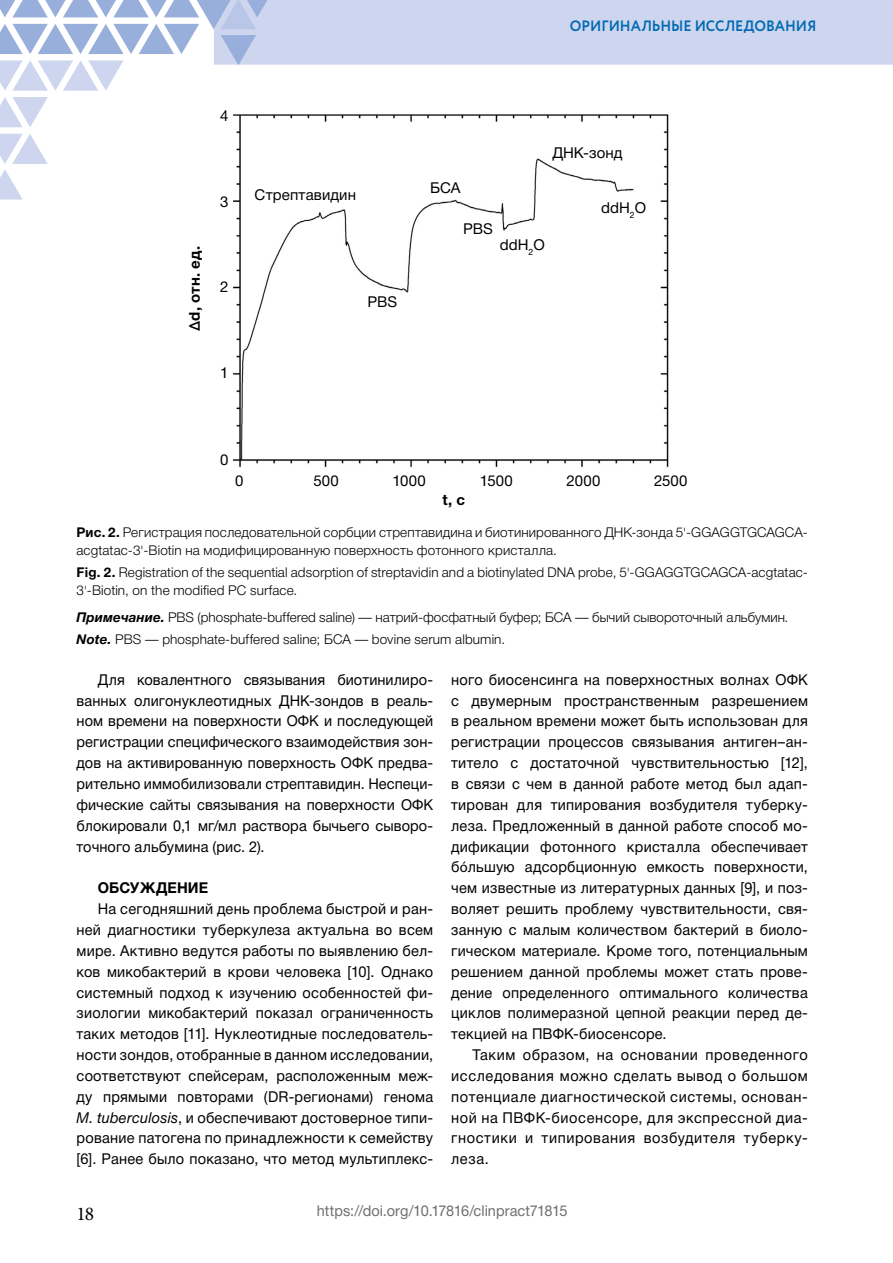
<style>
.page{position:relative;width:893px;height:1263px;background:#fff}
.page>*{position:absolute;margin:0;border:0;box-sizing:border-box;transform-origin:0 0}
.t1{font:19.5px "Minion Pro";color:#000}
.t2{font:15px/20.9px "Helvetica Neue Cyr";letter-spacing:.015em;color:#000;text-align:justify}
.t3{font:15px "Helvetica Neue Cyr";color:#706f6f}
.t4{font:700 15px "Circe";letter-spacing:-.005em;color:#016ab3;scale:.95 1}
.t5{font:700 15px "Helvetica Neue Cyr";letter-spacing:.005em;color:#000}
.t6{font:300 13.5px/18px "Helvetica Neue Cyr";letter-spacing:.01em;color:#000}
.s1{font-weight:700}
.s2{font-weight:700;font-style:italic}
.s3{font-style:italic}
.s4{font-family:"Myriad Pro"}
</style>
<div class="page">
<svg style="left:0;top:97px;width:48px;height:30px"></svg>
<svg style="left:0;top:134px;width:48px;height:65px"></svg>
<svg style="left:0;top:0;width:893px;height:91px"></svg>
<img style="left:233px;top:114px;width:436px;height:354px">
<p class="t4" style="left:570px;top:15px;width:261px">ОРИГИНАЛЬНЫЕ ИССЛЕДОВАНИЯ</p>
<p class="t2" style="left:220px;top:106px;width:10px">4</p>
<p class="t5" style="left:186px;top:331px;width:87px;rotate:-90deg">∆d, отн. ед.</p>
<p class="t2" style="left:220px;top:191px;width:10px">3</p>
<p class="t2" style="left:220px;top:277px;width:10px">2</p>
<p class="t2" style="left:220px;top:363px;width:10px">1</p>
<p class="t2" style="left:255px;top:185px;width:103px">Стрептавидин</p>
<p class="t2" style="left:367px;top:292px;width:31px">PBS</p>
<p class="t2" style="left:552px;top:143px;width:72px">ДНК-зонд</p>
<p class="t2" style="left:430px;top:178px;width:32px">БСА</p>
<p class="t2" style="left:463px;top:218px;width:31px">PBS</p>
<p class="t2" style="left:500px;top:235px;width:47px">ddH<sub>2</sub>O</p>
<p class="t2" style="left:601px;top:197px;width:47px">ddH<sub>2</sub>O</p>
<p class="t2" style="left:220px;top:450px;width:10px">0</p>
<p class="t2" style="left:235px;top:470px;width:10px">0</p>
<p class="t2" style="left:313px;top:470px;width:27px">500</p>
<p class="t2" style="left:392px;top:470px;width:35px">1000</p>
<p class="t2" style="left:480px;top:470px;width:34px">1500</p>
<p class="t2" style="left:567px;top:470px;width:35px">2000</p>
<p class="t2" style="left:654px;top:470px;width:35px">2500</p>
<p class="t5" style="left:442px;top:491px;width:24px">t, c</p>
<p class="t6" style="left:77px;top:523px;width:733px"><span class="s1">Рис. 2.</span> Регистрация последовательной сорбции стрептавидина и биотинированного ДНК-зонда 5'-GGAGGTGCAGCA&shy;acgtatac-3'-Biotin на модифицированную поверхность фотонного кристалла.</p>
<p class="t6" style="left:77px;top:564px;width:733px"><span class="s1">Fig. 2.</span> Registration of the sequential adsorption of streptavidin and a biotinylated DNA probe, 5'-GGAGGTGCAGCA-acgtatac-<br>3'-Biotin, on the modified PC surface.</p>
<p class="t6" style="left:77px;top:606px;width:713px;line-height:22.2px"><span class="s2">Примечание.</span> PBS (phosphate-buffered saline) — натрий-фосфатный буфер; БСА — бычий сывороточный альбумин.<br><span class="s2">Note.</span> PBS — phosphate-buffered saline; БСА — bovine serum albumin.</p>
<p class="t2" style="left:77px;top:669px;width:358px;text-indent:21px">Для ковалентного связывания биотинилиро&shy;ванных олигонуклеотидных ДНК-зондов в реаль&shy;ном времени на поверхности ОФК и последующей регистрации специфического взаимодействия зон&shy;дов на активированную поверхность ОФК предва&shy;рительно иммобилизовали стрептавидин. Неспеци&shy;фические сайты связывания на поверхности ОФК блокировали 0,1 мг/мл раствора бычьего сыворо&shy;точного альбумина (рис. 2).</p>
<p class="t5" style="left:98px;top:880px;width:112px">ОБСУЖДЕНИЕ</p>
<p class="t2" style="left:77px;top:898px;width:358px;text-indent:21px">На сегодняшний день проблема быстрой и ран&shy;ней диагностики туберкулеза актуальна во всем мире. Активно ведутся работы по выявлению бел&shy;ков микобактерий в крови человека [10]. Однако системный подход к изучению особенностей фи&shy;зиологии микобактерий показал ограниченность таких методов [11]. Нуклеотидные последователь&shy;ности зондов, отобранные в данном исследовании, соответствуют спейсерам, расположенным меж&shy;ду прямыми повторами (DR-регионами) генома <span class="s3">M. tuberculosis</span>, и обеспечивают достоверное типи&shy;рование патогена по принадлежности к семейству [6]. Ранее было показано, что метод мультиплекс-</p>
<p class="t2" style="left:451px;top:669px;width:358px">ного биосенсинга на поверхностных волнах ОФК с двумерным пространственным разрешением в реальном времени может быть использован для регистрации процессов связывания антиген–ан&shy;титело с достаточной чувствительностью [12], в связи с чем в данной работе метод был адап&shy;тирован для типирования возбудителя туберку&shy;леза. Предложенный в данной работе способ мо&shy;дификации фотонного кристалла обеспечивает б<span class="s4">ó</span>льшую адсорбционную емкость поверхности, чем известные из литературных данных [9], и поз&shy;воляет решить проблему чувствительности, свя&shy;занную с малым количеством бактерий в биоло&shy;гическом материале. Кроме того, потенциальным решением данной проблемы может стать прове&shy;дение определенного оптимального количества циклов полимеразной цепной реакции перед де&shy;текцией на ПВФК-биосенсоре.</p>
<p class="t2" style="left:451px;top:1044px;width:358px;text-indent:21px">Таким образом, на основании проведенного исследования можно сделать вывод о большом потенциале диагностической системы, основан&shy;ной на ПВФК-биосенсоре, для экспрессной диа&shy;гностики и типирования возбудителя туберку&shy;леза.</p>
<h1 class="t1" style="left:77px;top:1200px;width:19px">18</h1>
<p class="t3" style="left:317px;top:1203px;width:252px">https://doi.org/10.17816/clinpract71815</p>
</div>
